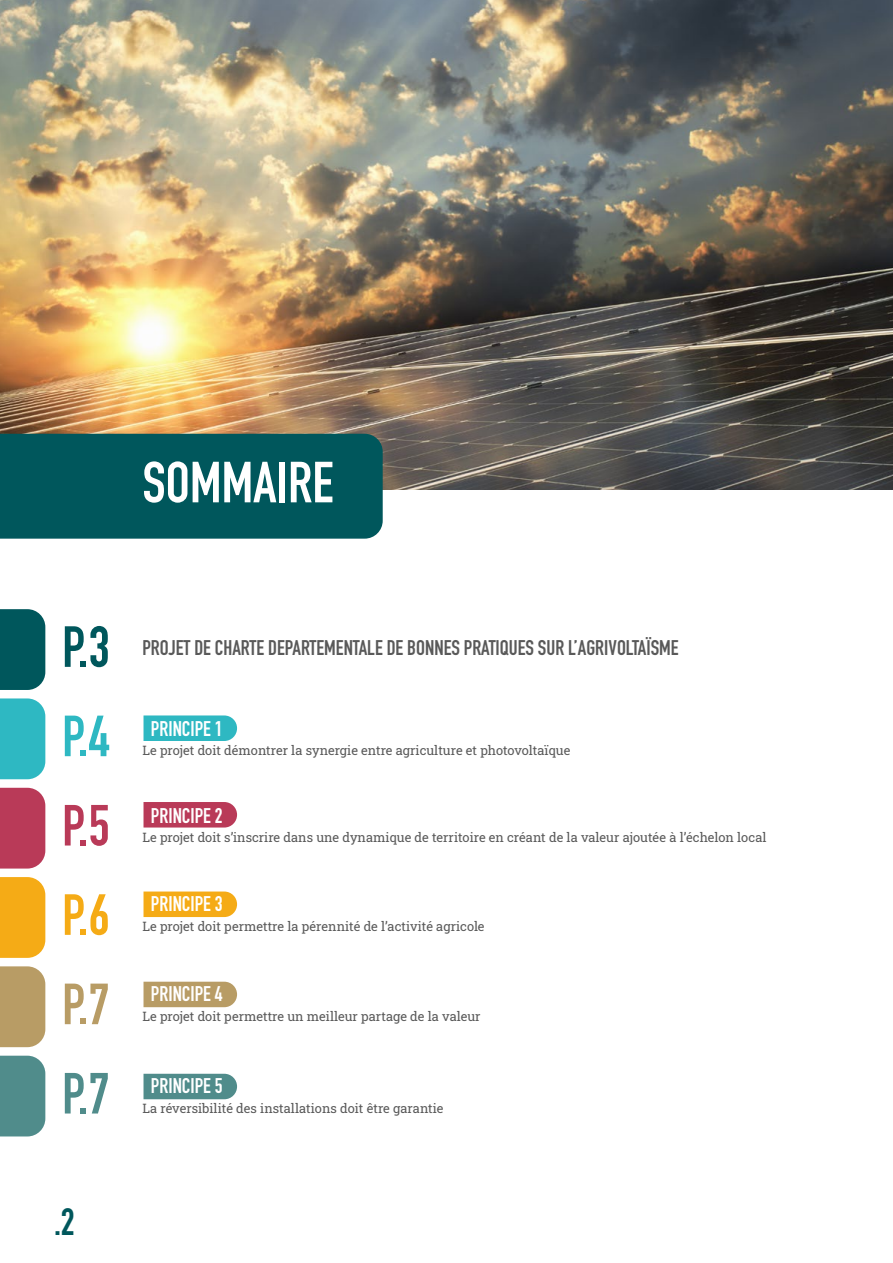
<style>
.page{position:relative;width:893px;height:1263px;background:#fff}
.page>*{position:absolute;margin:0;border:0;box-sizing:border-box;transform-origin:0 0}
.t1{font:57px "DIN Engschrift LT Pro";color:#fff}
.t2{font:57px "DIN Engschrift LT Pro";color:#00575c}
.t3{font:57px "DIN Engschrift LT Pro";color:#2eb8c2}
.t4{font:57px "DIN Engschrift LT Pro";color:#b93a58}
.t5{font:57px "DIN Engschrift LT Pro";color:#f5ab16}
.t6{font:57px "DIN Engschrift LT Pro";color:#b89c65}
.t7{font:57px "DIN Engschrift LT Pro";color:#508c8b}
.t8{font:37.5px "DIN Engschrift LT Pro";color:#00575c}
.t9{font:21px "DIN Engschrift LT Pro";color:#595959}
.t10{font:21px "DIN Engschrift LT Pro";color:#fff}
.t11{font:12.9px "Roboto Slab";color:#595959}
</style>
<div class="page">
<img style="left:0;top:0;width:893px;height:489px">
<svg style="left:144px;top:715px;width:93px;height:26px;background:#37bbc4"></svg>
<div style="left:144px;top:802px;width:93px;height:25px;background:#b93a58"></div>
<div style="left:0;top:698px;width:45px;height:81px;background:#2eb8c2"></div>
<div style="left:0;top:788px;width:45px;height:80px;background:#b93a58"></div>
<div style="left:0;top:966px;width:45px;height:81px;background:#b89c65"></div>
<div style="left:0;top:1056px;width:45px;height:80px;background:#508c8b"></div>
<div style="left:0;top:877px;width:45px;height:81px;background:#f5ab16"></div>
<div style="left:0;top:609px;width:45px;height:81px;background:#00575c"></div>
<svg style="left:144px;top:891px;width:93px;height:26px;background:#f5af21"></svg>
<div style="left:144px;top:982px;width:93px;height:25px;background:#b89c65"></div>
<div style="left:144px;top:1074px;width:93px;height:25px;background:#508c8b"></div>
<div style="left:0;top:434px;width:383px;height:105px;background:#00575c"></div>
<h1 class="t1" style="left:142px;top:449px;width:193px">SOMMAIRE</h1>
<h1 class="t2" style="left:62px;top:613px;width:49px">P.3</h1>
<h1 class="t3" style="left:62px;top:703px;width:49px">P.4</h1>
<h1 class="t4" style="left:62px;top:792px;width:49px">P.5</h1>
<h1 class="t5" style="left:62px;top:881px;width:49px">P.6</h1>
<h1 class="t6" style="left:62px;top:971px;width:49px">P.7</h1>
<h1 class="t7" style="left:62px;top:1060px;width:49px">P.7</h1>
<h3 class="t9" style="left:142px;top:635px;width:538px">PROJET DE CHARTE DEPARTEMENTALE DE BONNES PRATIQUES SUR L’AGRIVOLTAÏSME</h3>
<h3 class="t10" style="left:151px;top:716px;width:73px">PRINCIPE 1</h3>
<p class="t11" style="left:142px;top:742px;width:429px">Le projet doit démontrer la synergie entre agriculture et photovoltaïque</p>
<h3 class="t10" style="left:151px;top:803px;width:73px">PRINCIPE 2</h3>
<p class="t11" style="left:142px;top:829px;width:626px">Le projet doit s’inscrire dans une dynamique de territoire en créant de la valeur ajoutée à l’échelon local</p>
<h3 class="t10" style="left:151px;top:891px;width:73px">PRINCIPE 3</h3>
<p class="t11" style="left:142px;top:917px;width:344px">Le projet doit permettre la pérennité de l’activité agricole</p>
<h3 class="t10" style="left:151px;top:981px;width:73px">PRINCIPE 4</h3>
<p class="t11" style="left:142px;top:1007px;width:340px">Le projet doit permettre un meilleur partage de la valeur</p>
<h3 class="t10" style="left:151px;top:1074px;width:73px">PRINCIPE 5</h3>
<p class="t11" style="left:142px;top:1100px;width:303px">La réversibilité des installations doit être garantie</p>
<h2 class="t8" style="left:54px;top:1199px;width:22px">.2</h2>
</div>
